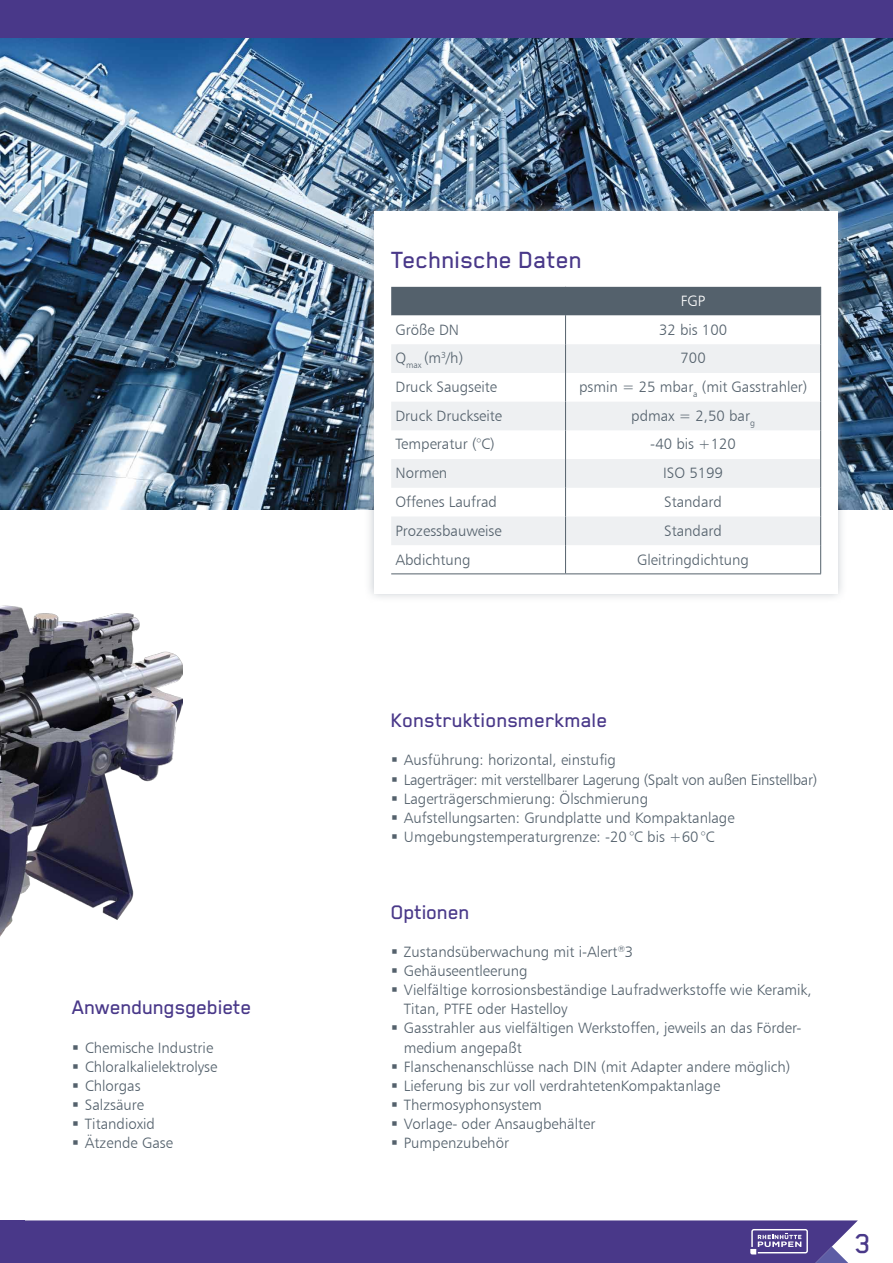
<style>
.page{position:relative;width:893px;height:1263px;background:#fff}
.page>*{position:absolute;margin:0;border:0;box-sizing:border-box;transform-origin:0 0}
.t1{font:500 31.5px "Blender Pro";color:#493889}
.t2{font:500 27px "Blender Pro";color:#493889}
.t3{font:500 22.5px "Blender Pro";letter-spacing:-.01em;color:#493889}
.t4{font:15px/19.2px "Humanist 777 BT Light B";color:#54616c}
.t5{font:15px "Humanist 777 BT Light B";color:#fff}
</style>
<div class="page">
<div style="left:0;top:0;width:893px;height:38px;background:#493889"></div>
<img style="left:0;top:38px;width:893px;height:472px">
<div style="left:364px;top:201px;width:483px;height:402px;background:#afb6bd;opacity:.75"></div>
<div style="left:374px;top:211px;width:464px;height:382px;background:#fff"></div>
<svg style="left:391px;top:287px;width:430px;height:286px"></svg>
<hr style="left:391px;top:573px;width:175px;height:1px;background:#54616c">
<hr style="left:566px;top:573px;width:255px;height:1px;background:#54616c">
<div style="left:0;top:1220px;width:858px;height:43px;background:#493889"></div>
<img style="left:0;top:605px;width:183px;height:332px">
<h3 class="t3" style="left:72px;top:995px;width:181px">Anwendungsgebiete</h3>
<p class="t4" style="left:85px;top:1037px;width:134px">Chemische Industrie<br>Chloralkalielektrolyse<br>Chlorgas<br>Salzsäure<br>Titandioxid<br>Ätzende Gase</p>
<h2 class="t2" style="left:391px;top:245px;width:193px">Technische Daten</h2>
<p class="t5" style="left:681px;top:291px;width:26px">FGP</p>
<p class="t4" style="left:395px;top:320px;width:65px">Größe DN</p>
<p class="t4" style="left:659px;top:320px;width:70px">32 bis 100</p>
<p class="t4" style="left:395px;top:348px;width:69px">Q<sub>max</sub> (m<sup>3</sup>/h)</p>
<p class="t4" style="left:680px;top:348px;width:27px">700</p>
<p class="t4" style="left:395px;top:377px;width:103px">Druck Saugseite</p>
<p class="t4" style="left:579px;top:377px;width:230px">psmin = 25 mbar<sub>a</sub> (mit Gasstrahler)</p>
<p class="t4" style="left:395px;top:406px;width:108px">Druck Druckseite</p>
<p class="t4" style="left:631px;top:406px;width:125px">pdmax = 2,50 bar<sub>g</sub></p>
<p class="t4" style="left:395px;top:434px;width:101px">Temperatur (°C)</p>
<p class="t4" style="left:650px;top:434px;width:87px">-40 bis +120</p>
<p class="t4" style="left:395px;top:463px;width:53px">Normen</p>
<p class="t4" style="left:663px;top:463px;width:61px">ISO 5199</p>
<p class="t4" style="left:395px;top:492px;width:103px">Offenes Laufrad</p>
<p class="t4" style="left:664px;top:492px;width:59px">Standard</p>
<p class="t4" style="left:395px;top:520px;width:108px">Prozessbauweise</p>
<p class="t4" style="left:664px;top:520px;width:59px">Standard</p>
<p class="t4" style="left:395px;top:550px;width:77px">Abdichtung</p>
<p class="t4" style="left:637px;top:550px;width:113px">Gleitringdichtung</p>
<h3 class="t3" style="left:391px;top:708px;width:218px">Konstruktionsmerkmale</h3>
<p class="t4" style="left:404px;top:750px;width:415px">Ausführung: horizontal, einstufig<br>Lagerträger: mit verstellbarer Lagerung (Spalt von außen Einstellbar)<br>Lagerträgerschmierung: Ölschmierung<br>Aufstellungsarten: Grundplatte und Kompaktanlage Umgebungstemperaturgrenze: -20 °C bis +60 °C</p>
<h3 class="t3" style="left:391px;top:900px;width:80px">Optionen</h3>
<p class="t4" style="left:404px;top:942px;width:409px">Zustandsüberwachung mit i-Alert<sup>®</sup>3<br>Gehäuseentleerung<br>Vielfältige korrosionsbeständige Laufradwerkstoffe wie Keramik, Titan, PTFE oder Hastelloy<br>Gasstrahler aus vielfältigen Werkstoffen, jeweils an das Förder&shy;medium angepaßt<br>Flanschenanschlüsse nach DIN (mit Adapter andere möglich)<br>Lieferung bis zur voll verdrahtetenKompaktanlage Thermosyphonsystem<br>Vorlage- oder Ansaugbehälter<br>Pumpenzubehör</p>
<h1 class="t1" style="left:855px;top:1226px;width:18px">3</h1>
</div>
